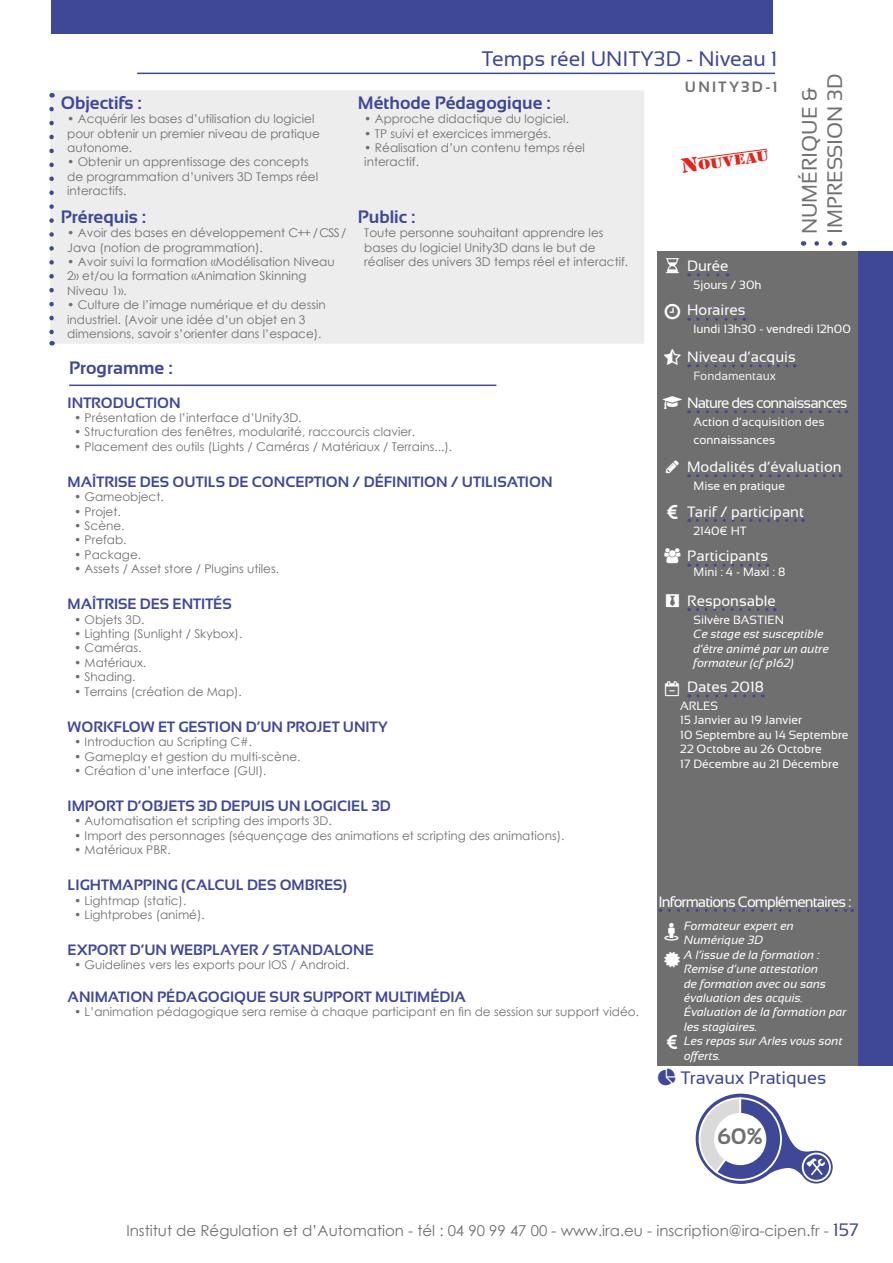
<style>
.page{position:relative;width:893px;height:1263px;background:#fff}
.page>*{position:absolute;margin:0;border:0;box-sizing:border-box;transform-origin:0 0}
.t1{font:700 22.5px "Sansation";color:#706f6f}
.t2{font:21px "Sansation";color:#3f4797}
.t3{font:21px/25.2px "Sansation";color:#706f6f}
.t4{font:700 18px "Sansation";color:#3f4797}
.t5{font:18px "Sansation";color:#3f4797}
.t6{font:700 15px "Sansation";color:#3f4797}
.t7{font:15px "Sansation";color:#fff}
.t8{font:15px "Century Gothic";color:#706f6f}
.t9{font:15px "Sansation";letter-spacing:-.06em;color:#fff}
.t10{font:700 15px "Sansation";letter-spacing:.155em;color:#706f6f}
.t11{font:15px "Army Wide";color:#e5251d}
.t12{font:12px/14.4px "Century Gothic";color:#706f6f}
.t13{font:italic 12px/14.4px "Sansation";color:#fff}
.t14{font:12px/14.4px "Sansation";color:#fff}
.t15{font:12px "Sansation";color:#ededed}
.s1{font-size:21px}
.s2{font-family:"Sansation";font-size:18px;color:#3f4797}
</style>
<div class="page">
<div style="left:657px;top:252px;width:201px;height:814px;background:#706f6f"></div>
<div style="left:51px;top:0;width:721px;height:34px;background:#3f4797"></div>
<div style="left:858px;top:252px;width:35px;height:814px;background:#3f4797"></div>
<hr style="left:137px;top:73px;width:638px;height:1px;background:#3f4797">
<svg style="left:817px;top:241px;width:16px;height:5px"></svg>
<div style="left:50px;top:90px;width:594px;height:254px;background:#ededed"></div>
<hr style="left:69px;top:385px;width:427px;height:1px;background:#3f4797">
<svg style="left:49px;top:109px;width:5px;height:236px"></svg>
<svg style="left:698px;top:694px;width:65px;height:3px"></svg>
<svg style="left:697px;top:519px;width:107px;height:3px"></svg>
<svg style="left:697px;top:564px;width:71px;height:3px"></svg>
<svg style="left:698px;top:318px;width:47px;height:3px"></svg>
<svg style="left:698px;top:273px;width:30px;height:3px"></svg>
<svg style="left:697px;top:364px;width:98px;height:3px"></svg>
<svg style="left:698px;top:410px;width:149px;height:3px"></svg>
<svg style="left:698px;top:474px;width:143px;height:3px"></svg>
<svg style="left:697px;top:608px;width:78px;height:3px"></svg>
<svg style="left:697px;top:148px;width:70px;height:11px"></svg>
<svg style="left:800px;top:1151px;width:33px;height:32px"></svg>
<div style="left:802px;top:1152px;width:29px;height:30px;border:2px solid #fff;border-radius:50%"></div>
<svg style="left:696px;top:1094px;width:129px;height:90px"></svg>
<div style="left:715px;top:1114px;width:50px;height:50px;background:#fff;border-radius:50%"></div>
<div style="left:714px;top:1113px;width:52px;height:52px;border:2px solid #fff;border-radius:50%"></div>
<svg style="left:669px;top:909px;width:184px;height:3px"></svg>
<h3 class="t4" style="left:61px;top:93px;width:82px">Objectifs :</h3>
<p class="t12" style="left:67px;top:112px;width:254px">• Acquérir les bases d’utilisation du logiciel pour obtenir un premier niveau de pratique autonome.</p>
<p class="t12" style="left:67px;top:155px;width:252px">• Obtenir un apprentissage des concepts de programmation d’univers 3D Temps réel interactifs.</p>
<h3 class="t4" style="left:61px;top:207px;width:87px">Prérequis :</h3>
<p class="t12" style="left:67px;top:225px;width:281px">• Avoir des bases en développement C++ / CSS /<br>Java (notion de programmation).</p>
<p class="t12" style="left:67px;top:254px;width:269px">• Avoir suivi la formation «Modélisation Niveau<br>2» et/ou la formation «Animation Skinning<br>Niveau 1».</p>
<p class="t12" style="left:67px;top:297px;width:260px">• Culture de l’image numérique et du dessin industriel. (Avoir une idée d’un objet en 3 dimensions, savoir s’orienter dans l’espace).</p>
<h3 class="t4" style="left:69px;top:357px;width:105px">Programme :</h3>
<h2 class="t2" style="left:481px;top:47px;width:298px">Temps réel UNITY3D - Niveau 1</h2>
<h3 class="t4" style="left:358px;top:93px;width:194px">Méthode Pédagogique :</h3>
<p class="t12" style="left:364px;top:112px;width:206px">• Approche didactique du logiciel.</p>
<p class="t12" style="left:364px;top:126px;width:188px">• TP suivi et exercices immergés.</p>
<p class="t12" style="left:364px;top:140px;width:222px">• Réalisation d’un contenu temps réel interactif.</p>
<h3 class="t4" style="left:358px;top:207px;width:59px">Public :</h3>
<p class="t12" style="left:364px;top:225px;width:265px">Toute personne souhaitant apprendre les bases du logiciel Unity3D dans le but de réaliser des univers 3D temps réel et interactif.</p>
<p class="t10" style="left:685px;top:79px;width:94px">UNITY3D-1</p>
<p class="t11" style="left:680px;top:159px;width:90px;rotate:-8deg"><span class="s1">N</span>ouveau</p>
<p class="t7" style="left:687px;top:258px;width:43px">Durée</p>
<p class="t14" style="left:693px;top:278px;width:70px">5jours / 30h</p>
<h2 class="t3" style="left:797px;top:234px;width:162px;rotate:-90deg">NUMÉRIQUE &amp;<br>IMPRESSION 3D</h2>
<p class="t7" style="left:687px;top:302px;width:60px">Horaires</p>
<p class="t14" style="left:693px;top:322px;width:159px">lundi 13h30 - vendredi 12h00</p>
<p class="t7" style="left:687px;top:348px;width:110px">Niveau d’acquis</p>
<p class="t15" style="left:693px;top:369px;width:84px">Fondamentaux</p>
<p class="t6" style="left:68px;top:394px;width:115px">INTRODUCTION</p>
<p class="t12" style="left:74px;top:410px;width:229px">• Présentation de l’interface d’Unity3D.</p>
<p class="t12" style="left:74px;top:425px;width:343px">• Structuration des fenêtres, modularité, raccourcis clavier.</p>
<p class="t12" style="left:74px;top:439px;width:380px">• Placement des outils (Lights / Caméras / Matériaux / Terrains...).</p>
<p class="t6" style="left:68px;top:473px;width:486px">MAÎTRISE DES OUTILS DE CONCEPTION / DÉFINITION / UTILISATION</p>
<p class="t12" style="left:74px;top:489px;width:91px">• Gameobject.</p>
<p class="t12" style="left:74px;top:504px;width:48px">• Projet.</p>
<p class="t12" style="left:74px;top:518px;width:52px">• Scène.</p>
<p class="t12" style="left:74px;top:533px;width:54px">• Prefab.</p>
<p class="t12" style="left:74px;top:547px;width:69px">• Package.</p>
<p class="t12" style="left:74px;top:561px;width:206px">• Assets / Asset store / Plugins utiles.</p>
<p class="t6" style="left:68px;top:596px;width:166px">MAÎTRISE DES ENTITÉS</p>
<p class="t12" style="left:74px;top:612px;width:72px">• Objets 3D.</p>
<p class="t12" style="left:74px;top:626px;width:170px">• Lighting (Sunlight / Skybox).</p>
<p class="t12" style="left:74px;top:641px;width:69px">• Caméras.</p>
<p class="t12" style="left:74px;top:655px;width:74px">• Matériaux.</p>
<p class="t12" style="left:74px;top:669px;width:63px">• Shading.</p>
<p class="t12" style="left:74px;top:684px;width:169px">• Terrains (création de Map).</p>
<p class="t6" style="left:68px;top:718px;width:321px">WORKFLOW ET GESTION D’UN PROJET UNITY</p>
<p class="t12" style="left:74px;top:734px;width:180px">• Introduction au Scripting C#.</p>
<p class="t12" style="left:74px;top:749px;width:228px">• Gameplay et gestion du multi-scène.</p>
<p class="t12" style="left:74px;top:763px;width:194px">• Création d’une interface (GUI).</p>
<p class="t6" style="left:68px;top:797px;width:325px">IMPORT D’OBJETS 3D DEPUIS UN LOGICIEL 3D</p>
<p class="t12" style="left:74px;top:813px;width:259px">• Automatisation et scripting des imports 3D.</p>
<p class="t12" style="left:74px;top:828px;width:492px">• Import des personnages (séquençage des animations et scripting des animations).</p>
<p class="t12" style="left:74px;top:842px;width:98px">• Matériaux PBR.</p>
<p class="t6" style="left:68px;top:876px;width:281px">LIGHTMAPPING (CALCUL DES OMBRES)</p>
<p class="t12" style="left:74px;top:893px;width:114px">• Lightmap (static).</p>
<p class="t12" style="left:74px;top:907px;width:132px">• Lightprobes (animé).</p>
<p class="t6" style="left:68px;top:941px;width:308px">EXPORT D’UN WEBPLAYER / STANDALONE</p>
<p class="t12" style="left:74px;top:957px;width:277px">• Guidelines vers les exports pour IOS / Android.</p>
<p class="t6" style="left:68px;top:988px;width:400px">ANIMATION PÉDAGOGIQUE SUR SUPPORT MULTIMÉDIA</p>
<p class="t12" style="left:74px;top:1004px;width:566px">• L’animation pédagogique sera remise à chaque participant en fin de session sur support vidéo.</p>
<p class="t9" style="left:687px;top:394px;width:162px">Nature des connaissances</p>
<p class="t14" style="left:693px;top:413px;width:132px;line-height:18px">Action d’acquisition des connaissances</p>
<p class="t7" style="left:687px;top:458px;width:156px">Modalités d’évaluation</p>
<p class="t14" style="left:693px;top:479px;width:93px">Mise en pratique</p>
<p class="t7" style="left:687px;top:503px;width:118px">Tarif / participant</p>
<p class="t14" style="left:693px;top:523px;width:55px">2140€ HT</p>
<p class="t7" style="left:687px;top:548px;width:83px">Participants</p>
<p class="t14" style="left:693px;top:564px;width:93px">Mini : 4 - Maxi : 8</p>
<p class="t7" style="left:687px;top:592px;width:90px">Responsable</p>
<p class="t14" style="left:693px;top:612px;width:92px">Silvère BASTIEN</p>
<p class="t13" style="left:693px;top:627px;width:137px">Ce stage est susceptible d’être animé par un autre formateur (cf p162)</p>
<p class="t7" style="left:687px;top:678px;width:78px">Dates 2018</p>
<p class="t14" style="left:680px;top:699px;width:170px">ARLES<br>15 Janvier au 19 Janvier<br>10 Septembre au 14 Septembre<br>22 Octobre au 26 Octobre<br>17 Décembre au 21 Décembre</p>
<p class="t9" style="left:658px;top:893px;width:194px">Informations Complémentaires :</p>
<p class="t13" style="left:684px;top:919px;width:164px">Formateur expert en<br>Numérique 3D<br>A l’issue de la formation :<br>Remise d’une attestation<br>de formation avec ou sans évaluation des acquis.<br>Évaluation de la formation par les stagiaires.<br>Les repas sur Arles vous sont offerts.</p>
<h3 class="t5" style="left:681px;top:1068px;width:147px">Travaux Pratiques</h3>
<h1 class="t1" style="left:717px;top:1123px;width:48px">60%</h1>
<p class="t8" style="left:126px;top:1220px;width:734px">Institut de Régulation et d’Automation - tél : 04 90 99 47 00 - www.ira.eu - inscription@ira-cipen.fr - <span class="s2">157</span></p>
</div>
